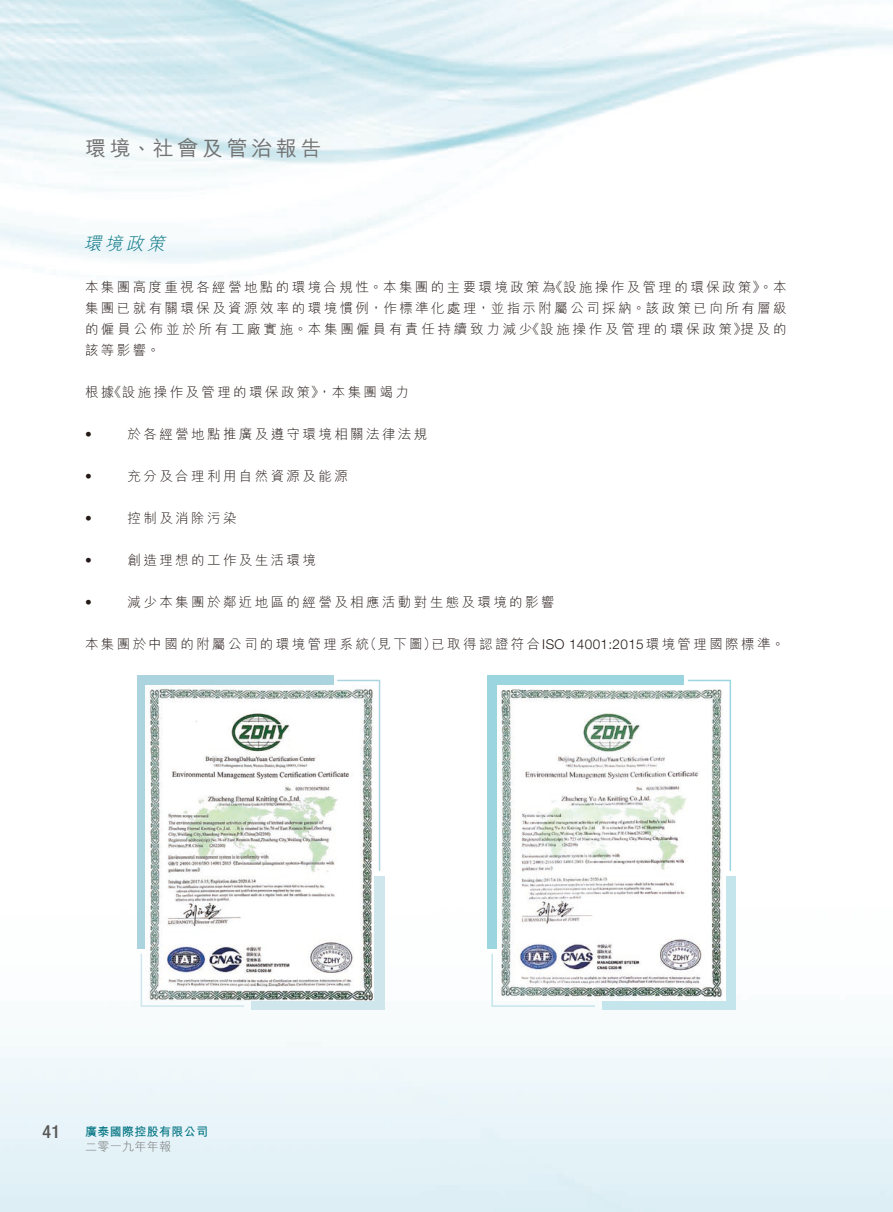
<style>
.page{position:relative;width:893px;height:1212px;background:#fff}
.page>*{position:absolute;margin:0;border:0;box-sizing:border-box;transform-origin:0 0}
.t1{font:500 21px "M Hei HK";letter-spacing:.175em;color:#727272}
.t2{font:italic 300 18px "M Hei HK";color:#007381}
.t3{font:500 condensed 18px "Helvetica Neue LT Std";color:#595857}
.t4{font:300 13.5px/21px "M Hei HK";letter-spacing:.18em;color:#231916;text-align:justify}
.t5{font:300 13.5px "Helvetica Neue LT Std";color:#231916}
.t6{font:700 12px "M Hei HK";letter-spacing:.03em;color:#007381}
.t7{font:300 12px "M Hei HK";letter-spacing:.03em;color:#727272}
.s1{font-family:"Helvetica Neue LT Std"}
</style>
<div class="page">
<div style="left:137px;top:675px;width:196px;height:274px;background:#acd4de"></div>
<div style="left:251px;top:876px;width:133px;height:134px;background:#cfe6ec"></div>
<svg style="left:337px;top:679px;width:44px;height:192px"></svg>
<svg style="left:140px;top:953px;width:106px;height:54px"></svg>
<img style="left:145px;top:685px;width:229px;height:315px">
<div style="left:487px;top:675px;width:197px;height:274px;background:#9ad5e0"></div>
<div style="left:602px;top:876px;width:133px;height:134px;background:#c3e5eb"></div>
<svg style="left:687px;top:679px;width:45px;height:192px"></svg>
<svg style="left:491px;top:953px;width:105px;height:54px"></svg>
<img style="left:497px;top:685px;width:229px;height:315px">
<h1 class="t1" style="left:85px;top:133px;width:238px">環境、社會及管治報告</h1>
<h2 class="t2" style="left:83px;top:234px;width:87px">環境政策</h2>
<p class="t4" style="left:85px;top:276px;width:703px">本集團高度重視各經營地點的環境合規性。本集團的主要環境政策 《為設施操作及管理的環保政策》。本集團已就有關環保及資源效率的環境慣例，作標準化處理，並指示附屬公司採納。該政策已向所有層級的僱員公佈並於所有工廠實施。本集團僱員有責任持續致力減 《少設施操作及管理的環保政策 提》 及的該等影響。</p>
<p class="t4" style="left:85px;top:381px;width:325px">根 《據設施操作及管理的環保政策，》本集團竭力</p>
<p class="t4" style="left:128px;top:423px;width:301px">於各經營地點推廣及遵守環境相關法律法規</p>
<p class="t5" style="left:85px;top:426px;width:8px">•</p>
<p class="t5" style="left:85px;top:468px;width:8px">•</p>
<p class="t4" style="left:128px;top:465px;width:222px">充分及合理利用自然資源及能源</p>
<p class="t5" style="left:85px;top:510px;width:8px">•</p>
<p class="t4" style="left:128px;top:507px;width:110px">控制及消除污染</p>
<p class="t5" style="left:85px;top:552px;width:8px">•</p>
<p class="t4" style="left:128px;top:549px;width:190px">創造理想的工作及生活環境</p>
<p class="t5" style="left:85px;top:594px;width:8px">•</p>
<p class="t4" style="left:128px;top:591px;width:428px">減少本集團於鄰近地區的經營及相應活動對生態及環境的影響</p>
<p class="t4" style="left:364px;top:633px;width:75px">（見下圖）</p>
<p class="t4" style="left:85px;top:633px;width:285px">本集團於中國的附屬公司的環境管理系統</p>
<p class="t4" style="left:431px;top:633px;width:355px">已取得認證符合<span class="s1">ISO 14001:2015</span>環境管理國際標準。</p>
<h2 class="t3" style="left:43px;top:1121px;width:19px">41</h2>
<p class="t6" style="left:85px;top:1123px;width:125px">廣泰國際控股有限公司</p>
<p class="t7" style="left:85px;top:1140px;width:88px">二零一九年年報</p>
</div>
